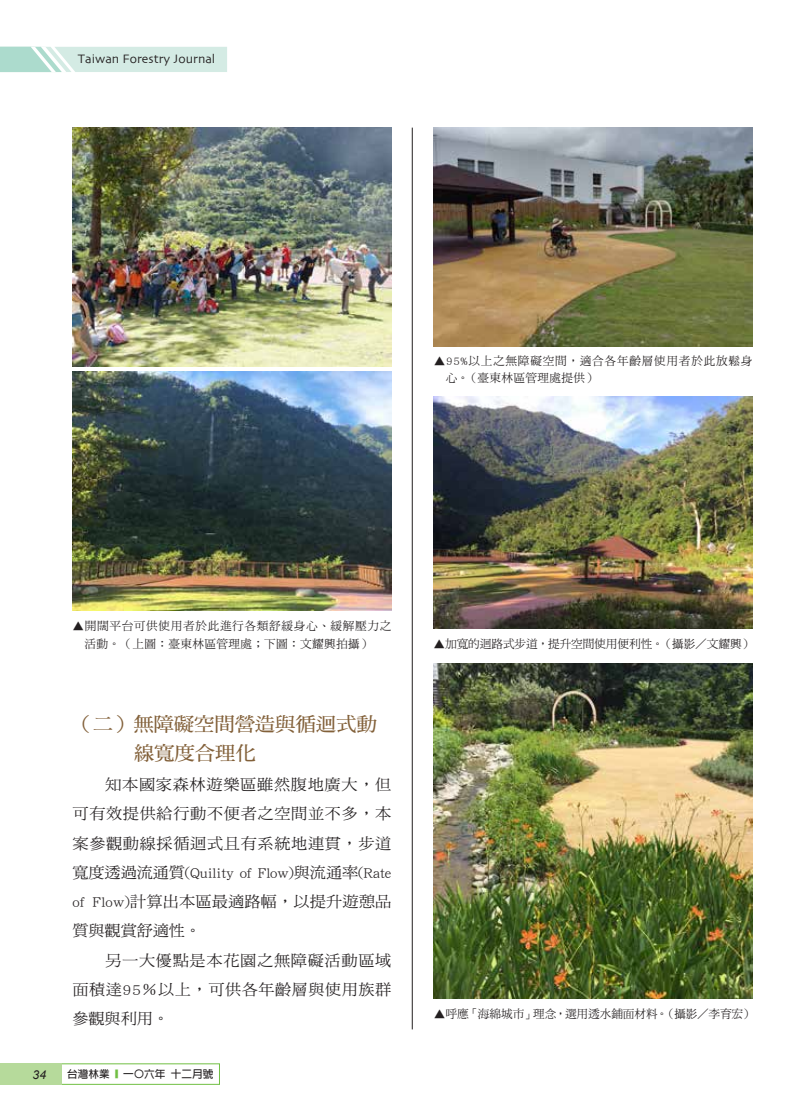
<style>
.page{position:relative;width:808px;height:1106px;background:#fff}
.page>*{position:absolute;margin:0;border:0;box-sizing:border-box;transform-origin:0 0}
.t1{font:19.5px/29.2px "DF Ming Std W7";letter-spacing:-.01em;color:#826039;scale:1.05 1}
.t2{font:15.45px/29.2px "DF Ming Std W5";letter-spacing:.005em;color:#231f20;text-align:justify;scale:1.05 1}
.t3{font:12.75px "Skia";color:#231f20}
.t4{font:italic 12.15px "Arial";color:#231f20}
.t5{font:11.7px "DF Ming Std W5";letter-spacing:-.01em;color:#231f20}
.t6{font:11.7px/17.5px "DF Ming Std W5";letter-spacing:.05em;color:#231f20}
.t7{font:11.7px/17.5px "DF Ming Std W5";letter-spacing:.06em;color:#231f20}
.t8{font:700 10.65px "AR Hei B5";color:#231f20}
.s1{color:#71bf44}
</style>
<div class="page">
<hr style="left:412px;top:128px;width:1px;height:901px;background:#231f20">
<img style="left:73px;top:128px;width:318px;height:239px">
<img style="left:72px;top:371px;width:319px;height:239px">
<img style="left:434px;top:128px;width:319px;height:218px">
<img style="left:434px;top:663px;width:319px;height:335px">
<img style="left:434px;top:396px;width:319px;height:232px">
<svg style="left:0;top:47px;width:227px;height:25px;background:#cee8e0"></svg>
<div style="left:0;top:1063px;width:62px;height:21px;background:#b6da9b"></div>
<p class="t3" style="left:78px;top:51px;width:139px">Taiwan Forestry Journal</p>
<p class="t7" style="left:446px;top:351px;width:308px;text-indent:-12px">▲95%以上之無障礙空間，適合各年齡層使用者於此放鬆身心。（臺東林區管理處提供）</p>
<p class="t6" style="left:85px;top:617px;width:308px;text-indent:-12px">▲開闊平台可供使用者於此進行各類舒緩身心、緩解壓力之活動。（上圖：臺東林區管理處；下圖：文耀興拍攝）</p>
<p class="t1" style="left:134px;top:709px;width:233px;text-indent:-62px">（二）無障礙空間營造與循迴式動線寬度合理化</p>
<p class="t2" style="left:73px;top:769px;width:305px;text-indent:33px">知本國家森林遊樂區雖然腹地廣大，但可有效提供給行動不便者之空間並不多，本案參觀動線採循迴式且有系統地連貫，步道寬度透過流通質(Quility of Flow)與流通率(Rate of Flow)計算出本區最適路幅，以提升遊憩品質與觀賞舒適性。</p>
<p class="t2" style="left:73px;top:945px;width:305px;text-indent:33px">另一大優點是本花園之無障礙活動區域面積達95％以上，可供各年齡層與使用族群參觀與利用。</p>
<p class="t4" style="left:33px;top:1066px;width:15px">34</p>
<p class="t8" style="left:67px;top:1068px;width:148px">台灣林業 <span class="s1">■</span> 一〇六年 十二月號</p>
<p class="t5" style="left:434px;top:637px;width:321px">▲加寬的迴路式步道，提升空間使用便利性。（攝影／文耀興）</p>
<p class="t5" style="left:434px;top:1007px;width:322px">▲呼應「海綿城市」理念，選用透水鋪面材料。（攝影／李育宏）</p>
</div>
